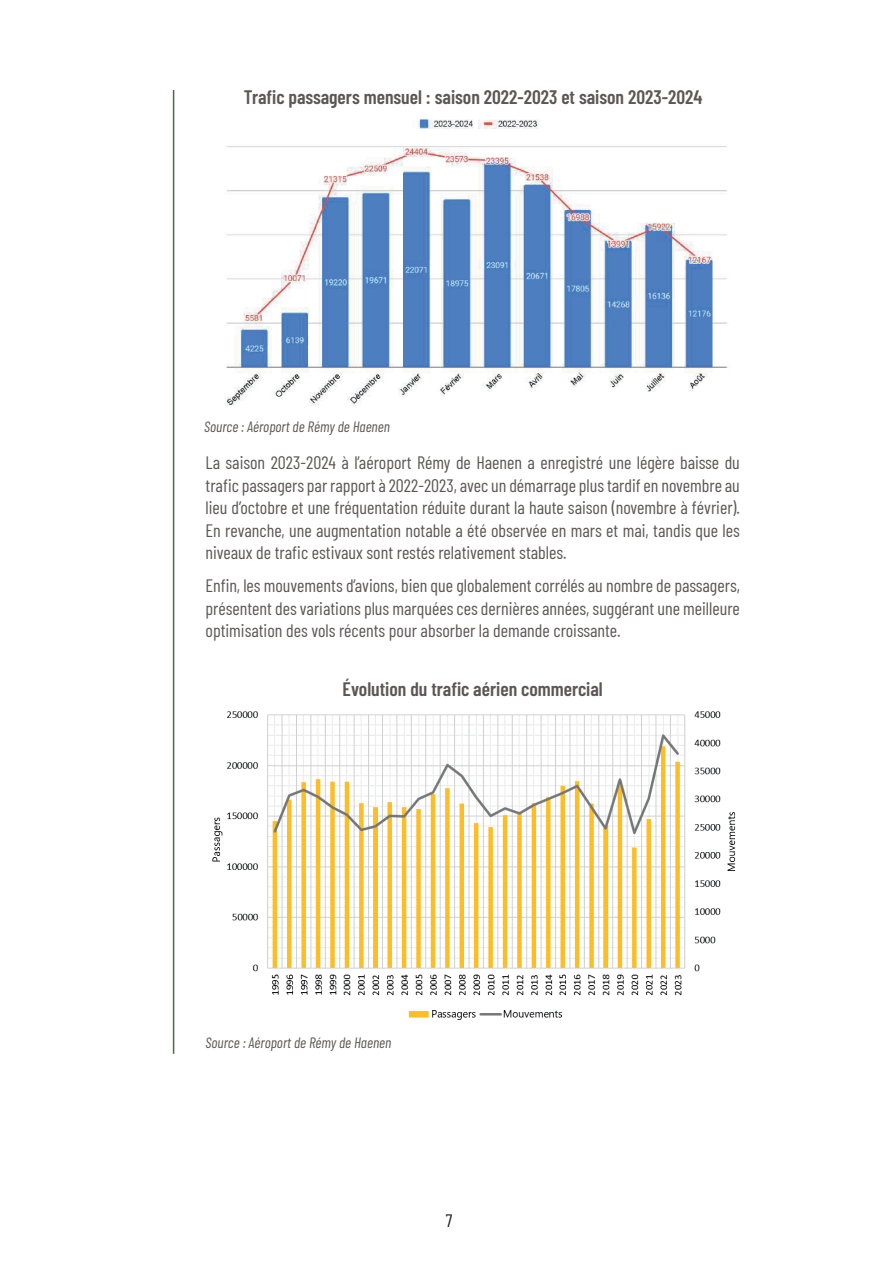
<style>
.page{position:relative;width:893px;height:1263px;background:#fff}
.page>*{position:absolute;margin:0;border:0;box-sizing:border-box;transform-origin:0 0}
.t1{font:600 19.5px "Barlow Condensed";color:#5d5655}
.t2{font:18px/22.5px "Barlow Condensed";color:#5d5655;text-align:justify}
.t3{font:18px "Barlow Condensed";color:#231f20}
.t4{font:italic 15px "Barlow Condensed";color:#5d5655}
</style>
<div class="page">
<hr style="left:173px;top:90px;width:1px;height:964px;background:#4e6842">
<img style="left:225px;top:119px;width:503px;height:286px">
<img style="left:212px;top:711px;width:524px;height:309px">
<p class="t1" style="left:244px;top:83px;width:460px">Trafic passagers mensuel : saison 2022-2023 et saison 2023-2024</p>
<p class="t4" style="left:204px;top:415px;width:187px">Source : Aéroport de Rémy de Haenen</p>
<p class="t2" style="left:206px;top:450px;width:536px">La saison 2023-2024 à l’aéroport Rémy de Haenen a enregistré une légère baisse du trafic passagers par rapport à 2022-2023, avec un démarrage plus tardif en novembre au lieu d’octobre et une fréquentation réduite durant la haute saison (novembre à février).<br>En revanche, une augmentation notable a été observée en mars et mai, tandis que les niveaux de trafic estivaux sont restés relativement stables.</p>
<p class="t2" style="left:206px;top:573px;width:536px">Enfin, les mouvements d’avions, bien que globalement corrélés au nombre de passagers, présentent des variations plus marquées ces dernières années, suggérant une meilleure optimisation des vols récents pour absorber la demande croissante.</p>
<p class="t1" style="left:343px;top:675px;width:262px">Évolution du trafic aérien commercial</p>
<p class="t4" style="left:206px;top:1031px;width:187px">Source : Aéroport de Rémy de Haenen</p>
<p class="t3" style="left:446px;top:1208px;width:8px">7</p>
</div>
